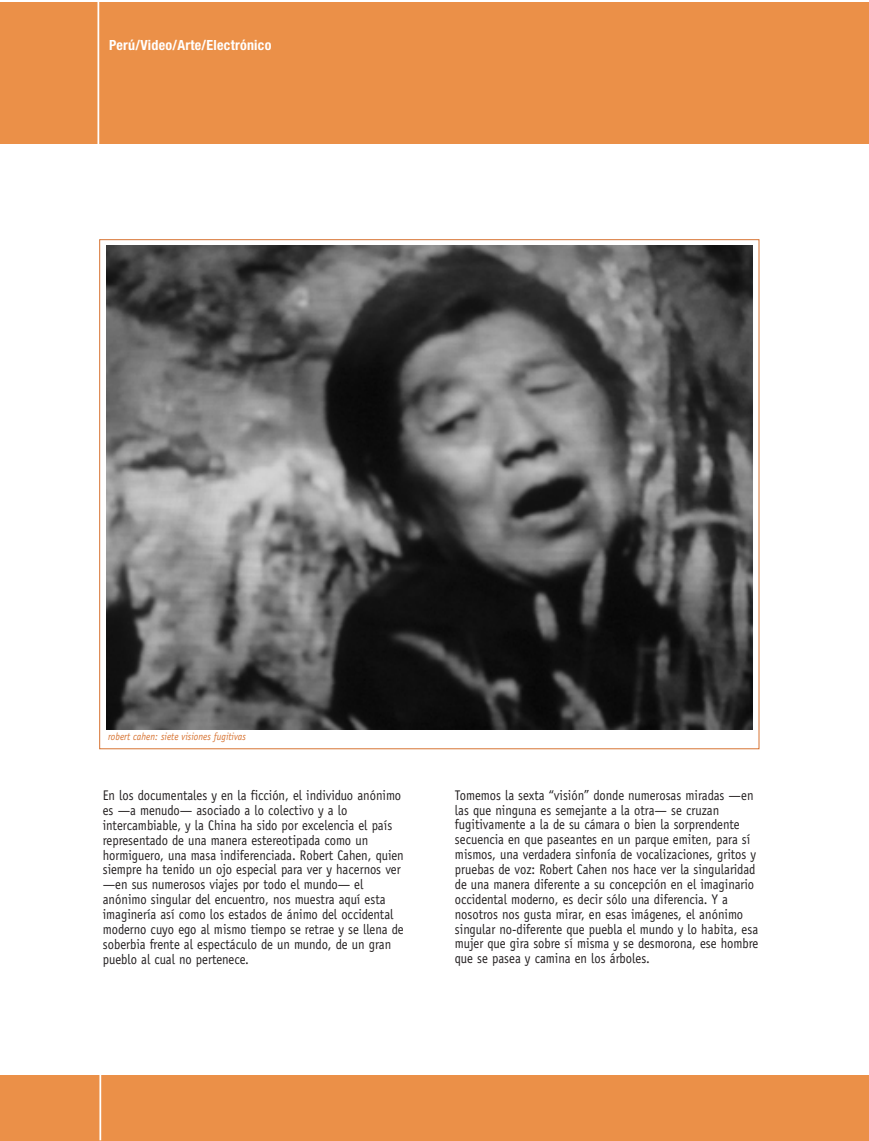
<style>
.page{position:relative;width:869px;height:1141px;background:#fff}
.page>*{position:absolute;margin:0;border:0;box-sizing:border-box;transform-origin:0 0}
.t1{font:14px/14.9px "Officina Sans";color:#231f20;scale:.9 1}
.t2{font:700 condensed 14px "Helvetica Neue";letter-spacing:.02em;color:#fff}
.t3{font:italic 10.5px "Officina Sans";color:#d77433;scale:.9 1}
</style>
<div class="page">
<div style="left:0;top:2px;width:868px;height:141px;background:#eb9048"></div>
<hr style="left:97px;top:2px;width:2px;height:145px;background:#fff">
<div style="left:0;top:1075px;width:868px;height:66px;background:#eb9048"></div>
<hr style="left:99px;top:1071px;width:2px;height:69px;background:#fff">
<img style="left:106px;top:245px;width:645px;height:484px">
<p class="t2" style="left:109px;top:37px;width:164px">Perú/Video/Arte/Electrónico</p>
<p class="t3" style="left:108px;top:733px;width:154px">robert cahen: siete visiones fugitivas</p>
<p class="t1" style="left:103px;top:789px;width:336px">En los documentales y en la ficción, el individuo anónimo es —a menudo— asociado a lo colectivo y a lo intercambiable, y la China ha sido por excelencia el país representado de una manera estereotipada como un hormiguero, una masa indiferenciada. Robert Cahen, quien siempre ha tenido un ojo especial para ver y hacernos ver —en sus numerosos viajes por todo el mundo— el anónimo singular del encuentro, nos muestra aquí esta imaginería así como los estados de ánimo del occidental moderno cuyo ego al mismo tiempo se retrae y se llena de soberbia frente al espectáculo de un mundo, de un gran pueblo al cual no pertenece.</p>
<p class="t1" style="left:454px;top:789px;width:338px">Tomemos la sexta “visión” donde numerosas miradas —en las que ninguna es semejante a la otra— se cruzan fugitivamente a la de su cámara o bien la sorprendente secuencia en que paseantes en un parque emiten, para sí mismos, una verdadera sinfonía de vocalizaciones, gritos y pruebas de voz: Robert Cahen nos hace ver la singularidad de una manera diferente a su concepción en el imaginario occidental moderno, es decir sólo una diferencia. Y a nosotros nos gusta mirar, en esas imágenes, el anónimo singular no-diferente que puebla el mundo y lo habita, esa mujer que gira sobre sí misma y se desmorona, ese hombre que se pasea y camina en los árboles.</p>
</div>
